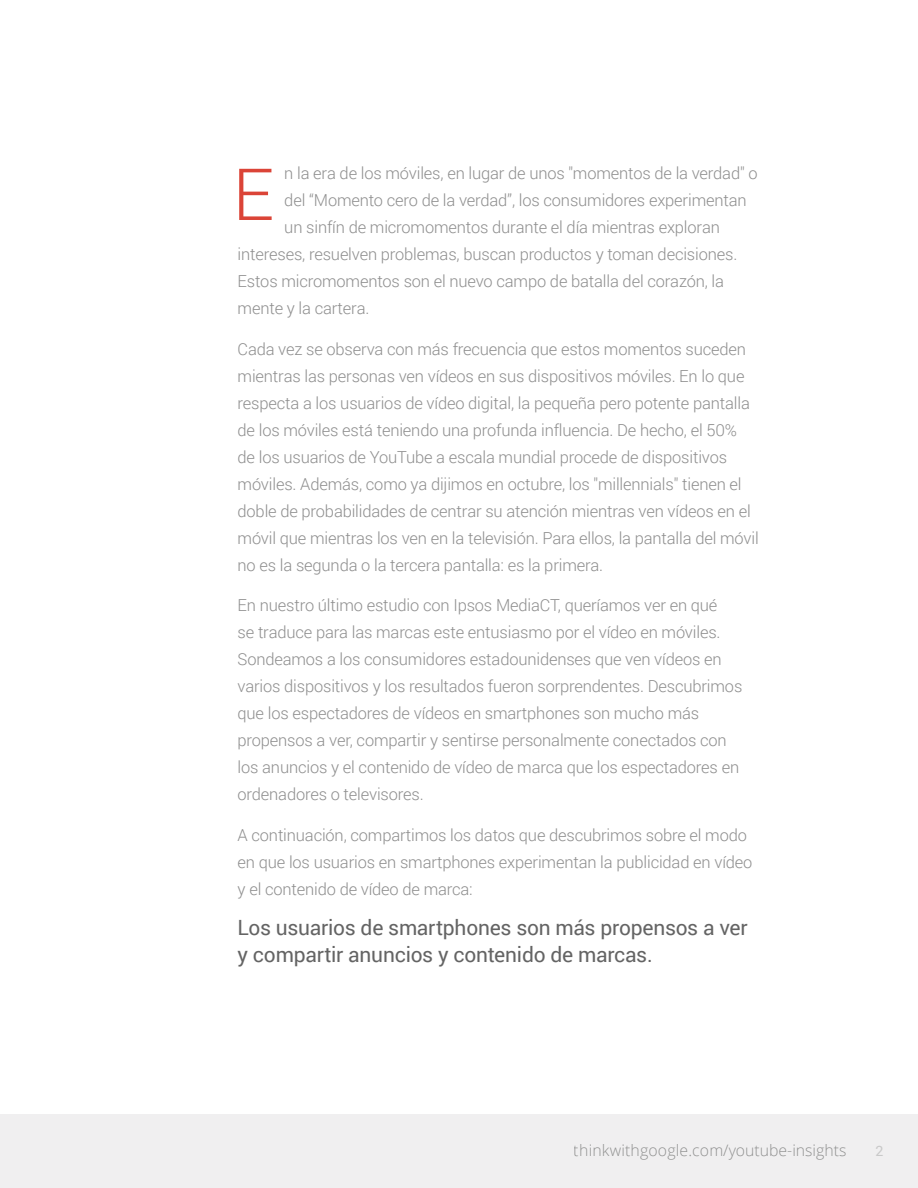
<style>
.page{position:relative;width:918px;height:1188px;background:#fff}
.page>*{position:absolute;margin:0;border:0;box-sizing:border-box;transform-origin:0 0}
.t1{font:300 72px "Roboto";color:#db4437}
.t2{font:21px/27px "Roboto";letter-spacing:-.01em;color:#646464}
.t3{font:300 16.5px/27px "Roboto";letter-spacing:-.01em;color:#8e8e8e}
.t4{font:300 15.75px "Open Sans";letter-spacing:.01em;color:#666766}
.t5{font:14.25px "Roboto";color:#c9c9c9}
</style>
<div class="page">
<div style="left:0;top:1114px;width:918px;height:74px;background:#f0eff0"></div>
<p class="t3" style="left:284px;top:159px;width:475px">n la era de los móviles, en lugar de unos "momentos de la verdad" o</p>
<p class="t3" style="left:284px;top:186px;width:464px">del “Momento cero de la verdad”, los consumidores experimentan</p>
<p class="t3" style="left:284px;top:213px;width:437px">un sinfín de micromomentos durante el día mientras exploran</p>
<p class="t3" style="left:238px;top:240px;width:501px">intereses, resuelven problemas, buscan productos y toman decisiones.</p>
<p class="t3" style="left:238px;top:267px;width:488px">Estos micromomentos son el nuevo campo de batalla del corazón, la</p>
<p class="t3" style="left:238px;top:294px;width:133px">mente y la cartera.</p>
<p class="t3" style="left:238px;top:335px;width:523px">Cada vez se observa con más frecuencia que estos momentos suceden mientras las personas ven vídeos en sus dispositivos móviles. En lo que respecta a los usuarios de vídeo digital, la pequeña pero potente pantalla de los móviles está teniendo una profunda influencia. De hecho, el 50%<br>de los usuarios de YouTube a escala mundial procede de dispositivos móviles. Además, como ya dijimos en octubre, los "millennials" tienen el doble de probabilidades de centrar su atención mientras ven vídeos en el móvil que mientras los ven en la televisión. Para ellos, la pantalla del móvil no es la segunda o la tercera pantalla: es la primera.</p>
<p class="t3" style="left:238px;top:591px;width:506px">En nuestro último estudio con Ipsos MediaCT, queríamos ver en qué<br>se traduce para las marcas este entusiasmo por el vídeo en móviles.<br>Sondeamos a los consumidores estadounidenses que ven vídeos en varios dispositivos y los resultados fueron sorprendentes. Descubrimos que los espectadores de vídeos en smartphones son mucho más propensos a ver, compartir y sentirse personalmente conectados con los anuncios y el contenido de vídeo de marca que los espectadores en ordenadores o televisores.</p>
<p class="t3" style="left:238px;top:821px;width:516px">A continuación, compartimos los datos que descubrimos sobre el modo en que los usuarios en smartphones experimentan la publicidad en vídeo y el contenido de vídeo de marca:</p>
<p class="t2" style="left:238px;top:914px;width:512px">Los usuarios de smartphones son más propensos a ver y compartir anuncios y contenido de marcas.</p>
<h1 class="t1" style="left:232px;top:145px;width:43px">E</h1>
<p class="t4" style="left:574px;top:1140px;width:274px">thinkwithgoogle.com/youtube-insights</p>
<p class="t5" style="left:876px;top:1141px;width:10px">2</p>
</div>
